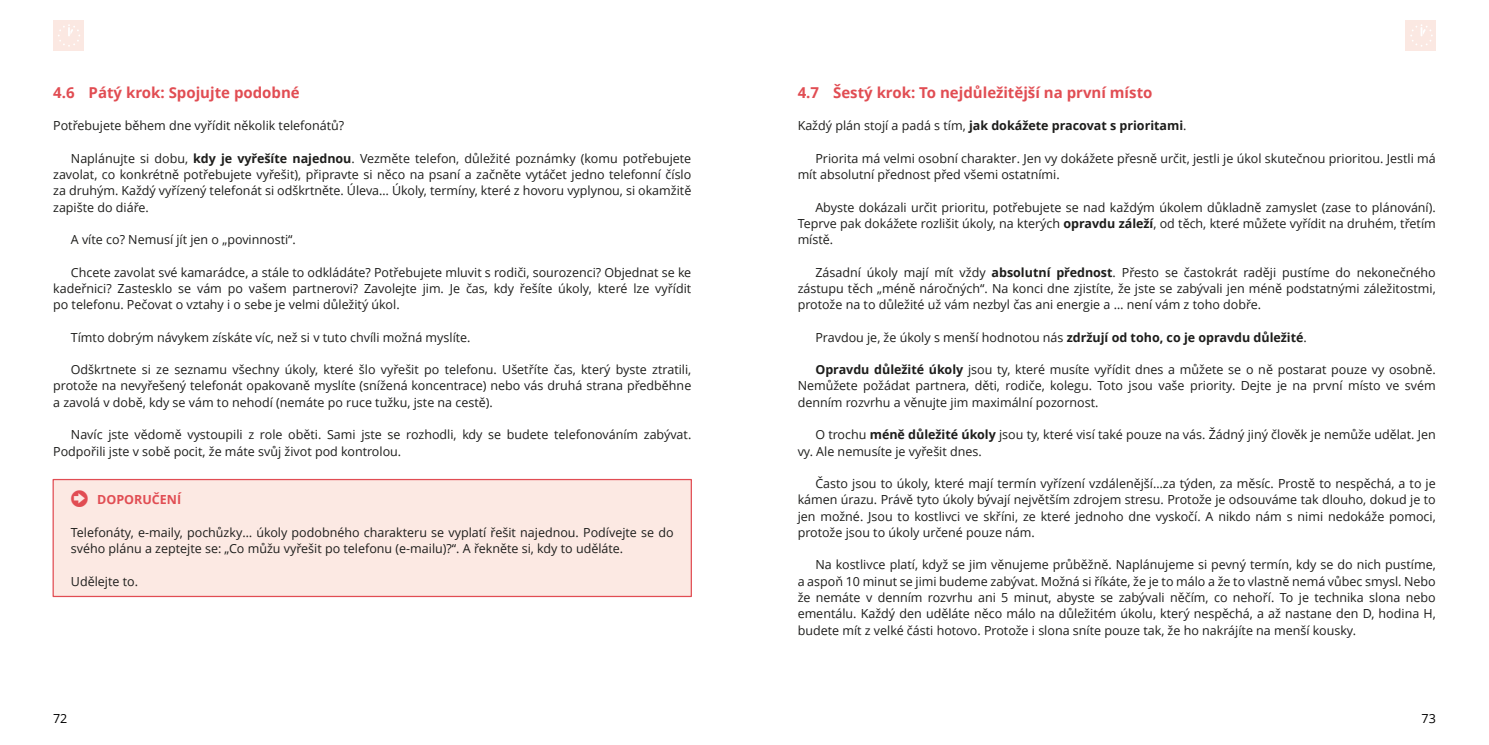
<style>
.page{position:relative;width:1489px;height:745px;background:#fff}
.page>*{position:absolute;margin:0;border:0;box-sizing:border-box;transform-origin:0 0}
.t1{font:700 15px "Open Sans";color:#e14d53}
.t2{font:12.5px/16.2px "Open Sans";color:#1d1d1b;text-align:justify}
.t3{font:700 12.5px "Open Sans";color:#1d1d1b}
.t4{font:700 12.5px "Open Sans";color:#e14d53}
.t5{font:12.5px "Open Sans";color:#000}
.s1{font-weight:700}
.s2{font-weight:400}
</style>
<div class="page">
<div style="left:53px;top:20px;width:30px;height:31px;background:#fbe8e2"></div>
<svg style="left:58px;top:24px;width:22px;height:23px"></svg>
<div style="left:53px;top:478px;width:639px;height:118px;background:#fce9e3;border:1px solid #e14d53"></div>
<div style="left:1405px;top:20px;width:30px;height:31px;background:#fbe8e2"></div>
<svg style="left:1410px;top:24px;width:22px;height:23px"></svg>
<p class="t1" style="left:53px;top:86px;width:248px">4.6 Pátý krok: Spojujte podobné</p>
<p class="t2" style="left:53px;top:119px;width:292px">Potřebujete během dne vyřídit několik telefonátů?</p>
<p class="t2" style="left:53px;top:151px;width:639px;text-indent:18px">Naplánujte si dobu, <span class="s1">kdy je vyřešíte najednou</span>. Vezměte telefon, důležité poznámky (komu potřebujete zavolat, co konkrétně potřebujete vyřešit), připravte si něco na psaní a začněte vytáčet jedno telefonní číslo za druhým. Každý vyřízený telefonát si odškrtněte. Úleva… Úkoly, termíny, které z hovoru vyplynou, si okamžitě zapište do diáře.</p>
<p class="t2" style="left:71px;top:232px;width:226px">A víte co? Nemusí jít jen o „povinnosti“.</p>
<p class="t2" style="left:53px;top:265px;width:639px;text-indent:18px">Chcete zavolat své kamarádce, a stále to odkládáte? Potřebujete mluvit s rodiči, sourozenci? Objednat se ke kadeřnici? Zastesklo se vám po vašem partnerovi? Zavolejte jim. Je čas, kdy řešíte úkoly, které lze vyřídit po telefonu. Pečovat o vztahy i o sebe je velmi důležitý úkol.</p>
<p class="t2" style="left:71px;top:330px;width:401px">Tímto dobrým návykem získáte víc, než si v tuto chvíli možná myslíte.</p>
<p class="t2" style="left:53px;top:362px;width:639px;text-indent:18px">Odškrtnete si ze seznamu všechny úkoly, které šlo vyřešit po telefonu. Ušetříte čas, který byste ztratili, protože na nevyřešený telefonát opakovaně myslíte (snížená koncentrace) nebo vás druhá strana předběhne a zavolá v době, kdy se vám to nehodí (nemáte po ruce tužku, jste na cestě).</p>
<p class="t2" style="left:53px;top:427px;width:639px;text-indent:18px">Navíc jste vědomě vystoupili z role oběti. Sami jste se rozhodli, kdy se budete telefonováním zabývat.<br>Podpořili jste v sobě pocit, že máte svůj život pod kontrolou.</p>
<p class="t4" style="left:97px;top:494px;width:85px">DOPORUČENÍ</p>
<p class="t2" style="left:71px;top:525px;width:604px">Telefonáty, e-maily, pochůzky… úkoly podobného charakteru se vyplatí řešit najednou. Podívejte se do svého plánu a zeptejte se: „Co můžu vyřešit po telefonu (e-mailu)?“. A řekněte si, kdy to uděláte.</p>
<p class="t2" style="left:71px;top:574px;width:69px">Udělejte to.</p>
<p class="t1" style="left:797px;top:86px;width:356px">4.7 Šestý krok: To nejdůležitější na první místo</p>
<p class="t3" style="left:797px;top:120px;width:390px"><span class="s2">Každý plán stojí a padá s tím,</span> jak dokážete pracovat s prioritami<span class="s2">.</span></p>
<p class="t2" style="left:797px;top:151px;width:639px;text-indent:18px">Priorita má velmi osobní charakter. Jen vy dokážete přesně určit, jestli je úkol skutečnou prioritou. Jestli má mít absolutní přednost před všemi ostatními.</p>
<p class="t2" style="left:797px;top:200px;width:639px;text-indent:18px">Abyste dokázali určit prioritu, potřebujete se nad každým úkolem důkladně zamyslet (zase to plánování).<br>Teprve pak dokážete rozlišit úkoly, na kterých <span class="s1">opravdu záleží</span>, od těch, které můžete vyřídit na druhém, třetím místě.</p>
<p class="t2" style="left:797px;top:265px;width:639px;text-indent:18px">Zásadní úkoly mají mít vždy <span class="s1">absolutní přednost</span>. Přesto se častokrát raději pustíme do nekonečného zástupu těch „méně náročných“. Na konci dne zjistíte, že jste se zabývali jen méně podstatnými záležitostmi, protože na to důležité už vám nezbyl čas ani energie a … není vám z toho dobře.</p>
<p class="t2" style="left:815px;top:330px;width:493px">Pravdou je, že úkoly s menší hodnotou nás <span class="s1">zdržují od toho, co je opravdu důležité</span>.</p>
<p class="t2" style="left:797px;top:362px;width:639px;text-indent:18px"><span class="s1">Opravdu důležité úkoly</span> jsou ty, které musíte vyřídit dnes a můžete se o ně postarat pouze vy osobně.<br>Nemůžete požádat partnera, děti, rodiče, kolegu. Toto jsou vaše priority. Dejte je na první místo ve svém denním rozvrhu a věnujte jim maximální pozornost.</p>
<p class="t2" style="left:797px;top:427px;width:639px;text-indent:18px">O trochu <span class="s1">méně důležité úkoly</span> jsou ty, které visí také pouze na vás. Žádný jiný člověk je nemůže udělat. Jen vy. Ale nemusíte je vyřešit dnes.</p>
<p class="t2" style="left:797px;top:476px;width:639px;text-indent:18px">Často jsou to úkoly, které mají termín vyřízení vzdálenější…za týden, za měsíc. Prostě to nespěchá, a to je kámen úrazu. Právě tyto úkoly bývají největším zdrojem stresu. Protože je odsouváme tak dlouho, dokud je to jen možné. Jsou to kostlivci ve skříni, ze které jednoho dne vyskočí. A nikdo nám s nimi nedokáže pomoci, protože jsou to úkoly určené pouze nám.</p>
<p class="t2" style="left:797px;top:557px;width:639px;text-indent:18px">Na kostlivce platí, když se jim věnujeme průběžně. Naplánujeme si pevný termín, kdy se do nich pustíme, a aspoň 10 minut se jimi budeme zabývat. Možná si říkáte, že je to málo a že to vlastně nemá vůbec smysl. Nebo že nemáte v denním rozvrhu ani 5 minut, abyste se zabývali něčím, co nehoří. To je technika slona nebo ementálu. Každý den uděláte něco málo na důležitém úkolu, který nespěchá, a až nastane den D, hodina H, budete mít z velké části hotovo. Protože i slona sníte pouze tak, že ho nakrájíte na menší kousky.</p>
<p class="t5" style="left:53px;top:713px;width:16px">72</p>
<p class="t5" style="left:1421px;top:713px;width:16px">73</p>
</div>
